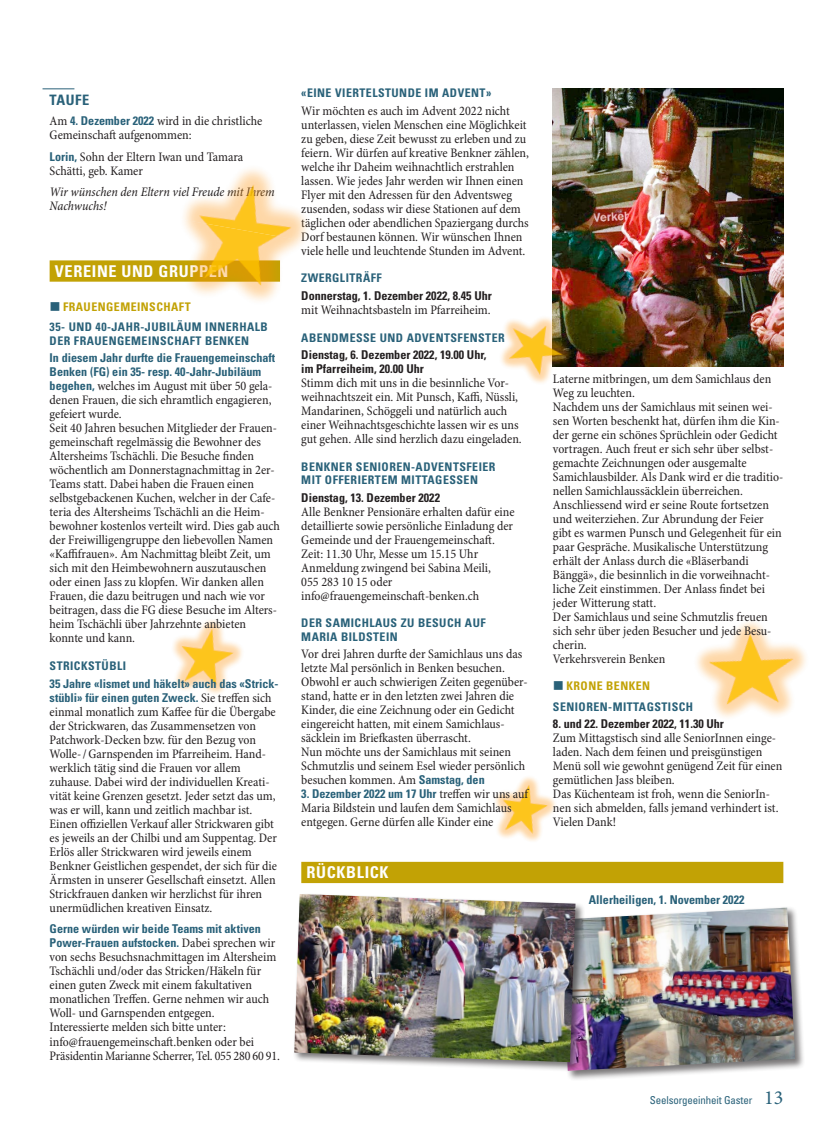
<style>
.page{position:relative;width:833px;height:1134px;background:#fff}
.page>*{position:absolute;margin:0;border:0;box-sizing:border-box;transform-origin:0 0}
.t1{font:700 condensed 16.25px "Univers LT Std";letter-spacing:.04em;color:#fff}
.t2{font:700 condensed 14.38px "Univers LT Std";letter-spacing:.04em;color:#296179}
.t3{font:condensed 13.12px/14px "Minion Pro";color:#231f20}
.t4{font:italic condensed 13.12px/14px "Minion Pro";letter-spacing:-.005em;color:#231f20}
.t5{font:700 condensed 12.12px/14px "Univers LT Std";color:#296179}
.t6{font:700 condensed 12.12px/14px "Univers LT Std";color:#231f20}
.t7{font:700 condensed 11.88px/13.1px "Univers LT Std";letter-spacing:.04em;color:#296179}
.t8{font:700 condensed 11.88px "Univers LT Std";letter-spacing:.04em;color:#c2a205}
.t9{font:condensed 10.88px "Univers LT Std";letter-spacing:-.01em;color:#296179}
.s1{font-family:"Univers LT Std";font-weight:700;font-size:12.12px;color:#296179}
.s2{font-family:"Minion Pro";font-weight:400;font-size:13.12px;color:#231f20}
.s3{font-family:"Minion Pro";font-stretch:normal;font-size:20px}
</style>
<div class="page">
<img style="left:552px;top:89px;width:231px;height:277px">
<img style="left:501px;top:299px;width:85px;height:84px">
<img style="left:696px;top:621px;width:110px;height:97px">
<img style="left:495px;top:777px;width:61px;height:64px">
<img style="left:173px;top:620px;width:69px;height:74px">
<hr style="left:43px;top:89px;width:31px;height:1px;background:#296179">
<div style="left:50px;top:260px;width:230px;height:22px;background:#c2a205"></div>
<div style="left:301px;top:862px;width:482px;height:21px;background:#c2a205"></div>
<div style="left:558px;top:906px;width:247px;height:175px;background:#231f20;opacity:.6"></div>
<img style="left:585px;top:907px;width:210px;height:164px">
<div style="left:293px;top:892px;width:292px;height:180px;background:#231f20;opacity:.6"></div>
<img style="left:294px;top:894px;width:281px;height:168px">
<img style="left:183px;top:168px;width:120px;height:48px">
<img style="left:149px;top:216px;width:158px;height:85px">
<p class="t2" style="left:50px;top:91px;width:41px">TAUFE</p>
<p class="t3" style="left:50px;top:114px;width:214px">Am <span class="s1">4. Dezember 2022</span> wird in die christliche<br>Gemeinschaft aufgenommen:</p>
<p class="t3" style="left:50px;top:150px;width:195px"><span class="s1">Lorin,</span> Sohn der Eltern Iwan und Tamara<br>Schätti, geb. Kamer</p>
<p class="t4" style="left:50px;top:186px;width:226px">Wir wünschen den Eltern viel Freude mit Ihrem<br>Nachwuchs!</p>
<p class="t1" style="left:55px;top:261px;width:175px">VEREINE UND GRUPPEN</p>
<p class="t8" style="left:63px;top:300px;width:129px">FRAUENGEMEINSCHAFT</p>
<p class="t7" style="left:50px;top:321px;width:220px">35- UND 40-JAHR-JUBILÄUM INNERHALB<br>DER FRAUENGEMEINSCHAFT BENKEN</p>
<p class="t5" style="left:50px;top:351px;width:227px">In diesem Jahr durfte die Frauengemeinschaft<br>Benken (FG) ein 35- resp. 40-Jahr-Jubiläum</p>
<p class="t3" style="left:50px;top:379px;width:232px"><span class="s1">begehen,</span> welches im August mit über 50 gela&shy;denen Frauen, die sich ehramtlich engagieren, gefeiert wurde.<br>Seit 40 Jahren besuchen Mitglieder der Frauen&shy;gemeinschaft regelmässig die Bewohner des Altersheims Tschächli. Die Besuche finden wöchentlich am Donnerstagnachmittag in 2er-Teams statt. Dabei haben die Frauen einen selbstgebackenen Kuchen, welcher in der Cafe&shy;teria des Altersheims Tschächli an die Heim&shy;bewohner kostenlos verteilt wird. Dies gab auch der Freiwilligengruppe den liebevollen Namen «Kaffifrauen». Am Nachmittag bleibt Zeit, um sich mit den Heimbewohnern auszutauschen oder einen Jass zu klopfen. Wir danken allen Frauen, die dazu beitrugen und nach wie vor beitragen, dass die FG diese Besuche im Alters&shy;heim Tschächli über Jahrzehnte anbieten konnte und kann.</p>
<p class="t7" style="left:50px;top:659px;width:78px">STRICKSTÜBLI</p>
<p class="t5" style="left:50px;top:676px;width:230px">35 Jahre «lismet und häkelt» auch das «Strick&shy;stübli» für einen guten Zweck. <span class="s2">Sie treffen sich</span></p>
<p class="t3" style="left:50px;top:705px;width:229px">einmal monatlich zum Kaffee für die Übergabe der Strickwaren, das Zusammensetzen von Patchwork-Decken bzw. für den Bezug von Wolle-/Garnspenden im Pfarreiheim. Hand&shy;werklich tätig sind die Frauen vor allem zuhause. Dabei wird der individuellen Kreati&shy;vität keine Grenzen gesetzt. Jeder setzt das um, was er will, kann und zeitlich machbar ist.<br>Einen offiziellen Verkauf aller Strickwaren gibt es jeweils an der Chilbi und am Suppentag. Der Erlös aller Strickwaren wird jeweils einem Benkner Geistlichen gespendet, der sich für die Ärmsten in unserer Gesellschaft einsetzt. Allen Strickfrauen danken wir herzlichst für ihren unermüdlichen kreativen Einsatz.</p>
<p class="t5" style="left:50px;top:922px;width:227px">Gerne würden wir beide Teams mit aktiven<br>Power-Frauen aufstocken. <span class="s2">Dabei sprechen wir</span></p>
<p class="t3" style="left:50px;top:951px;width:232px">von sechs Besuchsnachmittagen im Altersheim Tschächli und/oder das Stricken/Häkeln für einen guten Zweck mit einem fakultativen monatlichen Treffen. Gerne nehmen wir auch Woll- und Garnspenden entgegen.<br>Interessierte melden sich bitte unter: info@frauengemeinschaft.benken oder bei Präsidentin Marianne Scherrer, Tel. 055 280 60 91.</p>
<p class="t7" style="left:301px;top:86px;width:191px">«EINE VIERTELSTUNDE IM ADVENT»</p>
<p class="t3" style="left:301px;top:104px;width:229px">Wir möchten es auch im Advent 2022 nicht unterlassen, vielen Menschen eine Möglichkeit zu geben, diese Zeit bewusst zu erleben und zu feiern. Wir dürfen auf kreative Benkner zählen, welche ihr Daheim weihnachtlich erstrahlen lassen. Wie jedes Jahr werden wir Ihnen einen Flyer mit den Adressen für den Adventsweg zusenden, sodass wir diese Stationen auf dem täglichen oder abendlichen Spaziergang durchs Dorf bestaunen können. Wir wünschen Ihnen viele helle und leuchtende Stunden im Advent.</p>
<p class="t7" style="left:301px;top:272px;width:82px">ZWERGLITRÄFF</p>
<p class="t6" style="left:301px;top:289px;width:192px">Donnerstag, 1. Dezember 2022, 8.45 Uhr</p>
<p class="t3" style="left:301px;top:303px;width:191px">mit Weihnachtsbasteln im Pfarreiheim.</p>
<p class="t7" style="left:301px;top:331px;width:205px">ABENDMESSE UND ADVENTSFENSTER</p>
<p class="t6" style="left:301px;top:348px;width:187px">Dienstag, 6. Dezember 2022, 19.00 Uhr, im Pfarreiheim, 20.00 Uhr</p>
<p class="t3" style="left:301px;top:377px;width:222px">Stimm dich mit uns in die besinnliche Vor&shy;weihnachtszeit ein. Mit Punsch, Kaffi, Nüssli, Mandarinen, Schöggeli und natürlich auch einer Weihnachtsgeschichte lassen wir es uns gut gehen. Alle sind herzlich dazu eingeladen.</p>
<p class="t7" style="left:301px;top:460px;width:196px">BENKNER SENIOREN-ADVENTSFEIER<br>MIT OFFERIERTEM MITTAGESSEN</p>
<p class="t6" style="left:301px;top:490px;width:140px">Dienstag, 13. Dezember 2022</p>
<p class="t3" style="left:301px;top:505px;width:215px">Alle Benkner Pensionäre erhalten dafür eine detaillierte sowie persönliche Einladung der Gemeinde und der Frauengemeinschaft.<br>Zeit: 11.30 Uhr, Messe um 15.15 Uhr Anmeldung zwingend bei Sabina Meili,<br>055 283 10 15 oder info@frauengemeinschaft-benken.ch</p>
<p class="t7" style="left:301px;top:616px;width:186px">DER SAMICHLAUS ZU BESUCH AUF<br>MARIA BILDSTEIN</p>
<p class="t3" style="left:301px;top:647px;width:228px">Vor drei Jahren durfte der Samichlaus uns das letzte Mal persönlich in Benken besuchen.<br>Obwohl er auch schwierigen Zeiten gegenüber&shy;stand, hatte er in den letzten zwei Jahren die Kinder, die eine Zeichnung oder ein Gedicht eingereicht hatten, mit einem Samichlaus&shy;säcklein im Briefkasten überrascht.<br>Nun möchte uns der Samichlaus mit seinen Schmutzlis und seinem Esel wieder persönlich besuchen kommen. Am <span class="s1">Samstag, den</span></p>
<p class="t5" style="left:301px;top:787px;width:228px">3. Dezember 2022 um 17 Uhr <span class="s2">treffen wir uns auf</span></p>
<p class="t3" style="left:301px;top:801px;width:212px">Maria Bildstein und laufen dem Samichlaus entgegen. Gerne dürfen alle Kinder eine</p>
<p class="t1" style="left:306px;top:862px;width:83px">RÜCKBLICK</p>
<p class="t3" style="left:553px;top:372px;width:232px">Laterne mitbringen, um dem Samichlaus den Weg zu leuchten.<br>Nachdem uns der Samichlaus mit seinen wei&shy;sen Worten beschenkt hat, dürfen ihm die Kin&shy;der gerne ein schönes Sprüchlein oder Gedicht vortragen. Auch freut er sich sehr über selbst&shy;gemachte Zeichnungen oder ausgemalte Samichlausbilder. Als Dank wird er die traditio&shy;nellen Samichlaussäcklein überreichen.<br>Anschliessend wird er seine Route fortsetzen und weiterziehen. Zur Abrundung der Feier gibt es warmen Punsch und Gelegenheit für ein paar Gespräche. Musikalische Unterstützung erhält der Anlass durch die «Bläserbandi Bänggä», die besinnlich in die vorweihnacht&shy;liche Zeit einstimmen. Der Anlass findet bei jeder Witterung statt.<br>Der Samichlaus und seine Schmutzlis freuen sich sehr über jeden Besucher und jede Besu&shy;cherin.<br>Verkehrsverein Benken</p>
<p class="t8" style="left:566px;top:679px;width:85px">KRONE BENKEN</p>
<p class="t7" style="left:553px;top:700px;width:142px">SENIOREN-MITTAGSTISCH</p>
<p class="t6" style="left:553px;top:717px;width:172px">8. und 22. Dezember 2022, 11.30 Uhr</p>
<p class="t3" style="left:553px;top:731px;width:231px">Zum Mittagstisch sind alle SeniorInnen einge&shy;laden. Nach dem feinen und preisgünstigen Menü soll wie gewohnt genügend Zeit für einen gemütlichen Jass bleiben.<br>Das Küchenteam ist froh, wenn die SeniorIn&shy;nen sich abmelden, falls jemand verhindert ist.<br>Vielen Dank!</p>
<p class="t5" style="left:589px;top:893px;width:157px">Allerheiligen, 1. November 2022</p>
<p class="t9" style="left:650px;top:1094px;width:135px">Seelsorgeeinheit Gaster <span class="s3">13</span></p>
</div>
